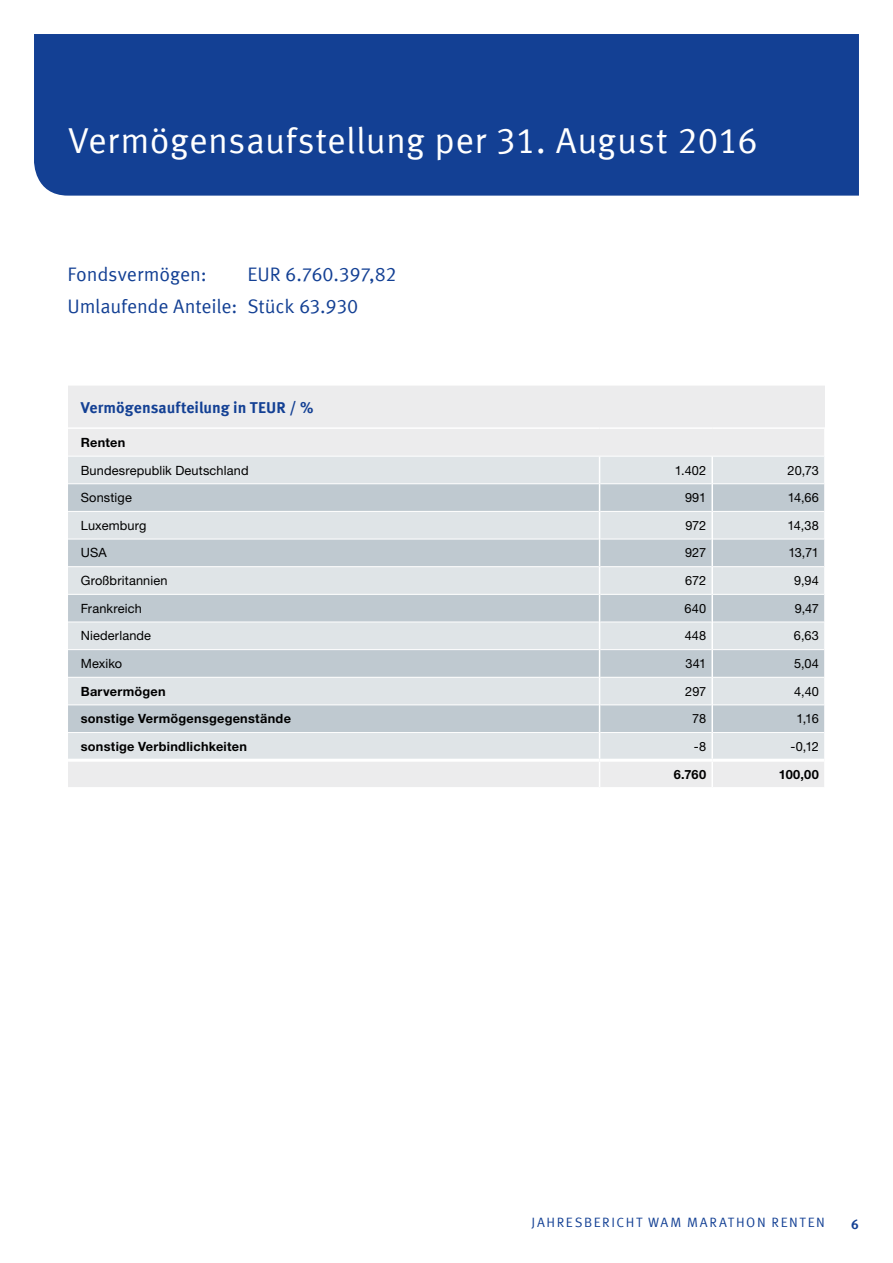
<style>
.page{position:relative;width:893px;height:1263px;background:#fff}
.page>*{position:absolute;margin:0;border:0;box-sizing:border-box;transform-origin:0 0}
.t1{font:36px "Meta Offc Pro Norm";letter-spacing:.01em;color:#fff}
.t2{font:19.5px/32px "Meta Offc Pro Norm";letter-spacing:-.01em;color:#134094}
.t3{font:700 15.75px "Meta Offc Pro";color:#134094}
.t4{font:13.5px "Meta Offc Pro Norm";letter-spacing:.12em;color:#134094}
.t5{font:700 13.5px "Meta Offc Pro";color:#134094}
.t6{font:12.75px "Helvetica Neue LTW1 G";letter-spacing:.01em;color:#000}
.t7{font:700 12.75px "Helvetica Neue LTW1 G";letter-spacing:.02em;color:#000}
</style>
<div class="page">
<div style="left:34px;top:34px;width:825px;height:162px;background:#134094"></div>
<div style="left:68px;top:386px;width:757px;height:401px;background:#ececed"></div>
<div style="left:68px;top:457px;width:756px;height:26px;background:#dfe4e7"></div>
<svg style="left:68px;top:484px;width:756px;height:193px;background:#cdd5da"></svg>
<svg style="left:68px;top:678px;width:756px;height:81px;background:#d4dbdf"></svg>
<hr style="left:68px;top:427px;width:532px;height:2px;background:#fff">
<hr style="left:600px;top:427px;width:112px;height:2px;background:#fff">
<hr style="left:712px;top:427px;width:114px;height:2px;background:#fff">
<hr style="left:68px;top:456px;width:532px;height:1px;background:#fff">
<hr style="left:600px;top:456px;width:112px;height:1px;background:#fff">
<hr style="left:712px;top:456px;width:112px;height:1px;background:#fff">
<hr style="left:68px;top:511px;width:531px;height:1px;background:#fff">
<hr style="left:600px;top:511px;width:111px;height:1px;background:#fff">
<hr style="left:713px;top:511px;width:111px;height:1px;background:#fff">
<hr style="left:68px;top:566px;width:531px;height:1px;background:#fff">
<hr style="left:600px;top:566px;width:111px;height:1px;background:#fff">
<hr style="left:713px;top:566px;width:111px;height:1px;background:#fff">
<hr style="left:68px;top:622px;width:531px;height:1px;background:#fff">
<hr style="left:600px;top:622px;width:111px;height:1px;background:#fff">
<hr style="left:713px;top:622px;width:111px;height:1px;background:#fff">
<hr style="left:68px;top:677px;width:531px;height:1px;background:#fff">
<hr style="left:600px;top:677px;width:111px;height:1px;background:#fff">
<hr style="left:713px;top:677px;width:111px;height:1px;background:#fff">
<hr style="left:68px;top:704px;width:531px;height:1px;background:#fff">
<hr style="left:600px;top:704px;width:111px;height:1px;background:#fff">
<hr style="left:713px;top:704px;width:111px;height:1px;background:#fff">
<hr style="left:68px;top:483px;width:531px;height:1px;background:#fff">
<hr style="left:600px;top:483px;width:111px;height:1px;background:#fff">
<hr style="left:713px;top:483px;width:111px;height:1px;background:#fff">
<hr style="left:68px;top:539px;width:531px;height:1px;background:#fff">
<hr style="left:600px;top:539px;width:111px;height:1px;background:#fff">
<hr style="left:713px;top:539px;width:111px;height:1px;background:#fff">
<hr style="left:68px;top:594px;width:531px;height:1px;background:#fff">
<hr style="left:600px;top:594px;width:111px;height:1px;background:#fff">
<hr style="left:713px;top:594px;width:111px;height:1px;background:#fff">
<hr style="left:68px;top:649px;width:531px;height:1px;background:#fff">
<hr style="left:600px;top:649px;width:111px;height:1px;background:#fff">
<hr style="left:713px;top:649px;width:111px;height:1px;background:#fff">
<hr style="left:68px;top:732px;width:531px;height:1px;background:#fff">
<hr style="left:600px;top:732px;width:111px;height:1px;background:#fff">
<hr style="left:713px;top:732px;width:111px;height:1px;background:#fff">
<hr style="left:711px;top:456px;width:2px;height:28px;background:#fff">
<hr style="left:711px;top:484px;width:2px;height:27px;background:#fff">
<hr style="left:711px;top:511px;width:2px;height:28px;background:#fff">
<hr style="left:711px;top:539px;width:2px;height:28px;background:#fff">
<hr style="left:711px;top:567px;width:2px;height:27px;background:#fff">
<hr style="left:711px;top:594px;width:2px;height:28px;background:#fff">
<hr style="left:711px;top:622px;width:2px;height:28px;background:#fff">
<hr style="left:711px;top:650px;width:2px;height:27px;background:#fff">
<hr style="left:711px;top:677px;width:2px;height:28px;background:#fff">
<hr style="left:711px;top:705px;width:2px;height:27px;background:#fff">
<hr style="left:711px;top:732px;width:2px;height:27px;background:#fff">
<svg style="left:599px;top:457px;width:1px;height:330px"></svg>
<hr style="left:711px;top:762px;width:2px;height:25px;background:#fff">
<hr style="left:824px;top:429px;width:2px;height:27px;background:#fff">
<hr style="left:824px;top:456px;width:2px;height:28px;background:#fff">
<hr style="left:824px;top:484px;width:2px;height:27px;background:#fff">
<hr style="left:824px;top:511px;width:2px;height:28px;background:#fff">
<hr style="left:824px;top:539px;width:2px;height:28px;background:#fff">
<hr style="left:824px;top:567px;width:2px;height:27px;background:#fff">
<hr style="left:824px;top:594px;width:2px;height:28px;background:#fff">
<hr style="left:824px;top:622px;width:2px;height:28px;background:#fff">
<hr style="left:824px;top:650px;width:2px;height:27px;background:#fff">
<hr style="left:824px;top:677px;width:2px;height:28px;background:#fff">
<hr style="left:824px;top:705px;width:2px;height:27px;background:#fff">
<hr style="left:824px;top:732px;width:2px;height:28px;background:#fff">
<hr style="left:824px;top:760px;width:2px;height:27px;background:#fff">
<hr style="left:68px;top:759px;width:532px;height:3px;background:#fff">
<hr style="left:600px;top:759px;width:112px;height:3px;background:#fff">
<hr style="left:712px;top:759px;width:112px;height:3px;background:#fff">
<h1 class="t1" style="left:68px;top:113px;width:691px">Vermögensaufstellung per 31. August 2016</h1>
<h2 class="t2" style="left:68px;top:257px;width:141px">Fondsvermögen:</h2>
<h2 class="t2" style="left:68px;top:257px;width:330px;text-indent:180px">EUR 6.760.397,82<br>Umlaufende Anteile: Stück 63.930</h2>
<p class="t3" style="left:81px;top:395px;width:234px">Vermögensaufteilung in TEUR / %</p>
<p class="t7" style="left:81px;top:434px;width:46px">Renten</p>
<p class="t6" style="left:81px;top:462px;width:169px">Bundesrepublik Deutschland</p>
<p class="t6" style="left:675px;top:462px;width:33px">1.402</p>
<p class="t6" style="left:788px;top:462px;width:33px">20,73</p>
<p class="t6" style="left:81px;top:490px;width:53px">Sonstige</p>
<p class="t6" style="left:685px;top:490px;width:23px">991</p>
<p class="t6" style="left:788px;top:490px;width:33px">14,66</p>
<p class="t6" style="left:81px;top:517px;width:67px">Luxemburg</p>
<p class="t6" style="left:685px;top:517px;width:22px">972</p>
<p class="t6" style="left:788px;top:517px;width:33px">14,38</p>
<p class="t6" style="left:81px;top:545px;width:27px">USA</p>
<p class="t6" style="left:685px;top:545px;width:23px">927</p>
<p class="t6" style="left:788px;top:545px;width:32px">13,71</p>
<p class="t6" style="left:81px;top:573px;width:88px">Großbritannien</p>
<p class="t6" style="left:685px;top:573px;width:23px">672</p>
<p class="t6" style="left:794px;top:573px;width:26px">9,94</p>
<p class="t6" style="left:81px;top:600px;width:63px">Frankreich</p>
<p class="t6" style="left:685px;top:600px;width:23px">640</p>
<p class="t6" style="left:795px;top:600px;width:26px">9,47</p>
<p class="t6" style="left:81px;top:628px;width:72px">Niederlande</p>
<p class="t6" style="left:685px;top:628px;width:23px">448</p>
<p class="t6" style="left:794px;top:628px;width:27px">6,63</p>
<p class="t6" style="left:81px;top:656px;width:43px">Mexiko</p>
<p class="t6" style="left:685px;top:656px;width:22px">341</p>
<p class="t6" style="left:794px;top:656px;width:26px">5,04</p>
<p class="t7" style="left:81px;top:683px;width:86px">Barvermögen</p>
<p class="t6" style="left:685px;top:683px;width:23px">297</p>
<p class="t6" style="left:794px;top:683px;width:26px">4,40</p>
<p class="t7" style="left:81px;top:711px;width:212px">sonstige Vermögensgegenstände</p>
<p class="t6" style="left:692px;top:711px;width:16px">78</p>
<p class="t6" style="left:796px;top:711px;width:24px">1,16</p>
<p class="t7" style="left:81px;top:738px;width:168px">sonstige Verbindlichkeiten</p>
<p class="t6" style="left:694px;top:738px;width:14px">-8</p>
<p class="t6" style="left:790px;top:738px;width:30px">-0,12</p>
<p class="t7" style="left:674px;top:766px;width:34px">6.760</p>
<p class="t7" style="left:779px;top:766px;width:42px">100,00</p>
<p class="t4" style="left:532px;top:1211px;width:179px">JAHRESBERICHT WAM Maratho</p>
<p class="t4" style="left:757px;top:1211px;width:69px">n Renten</p>
<p class="t5" style="left:851px;top:1214px;width:9px">6</p>
</div>
